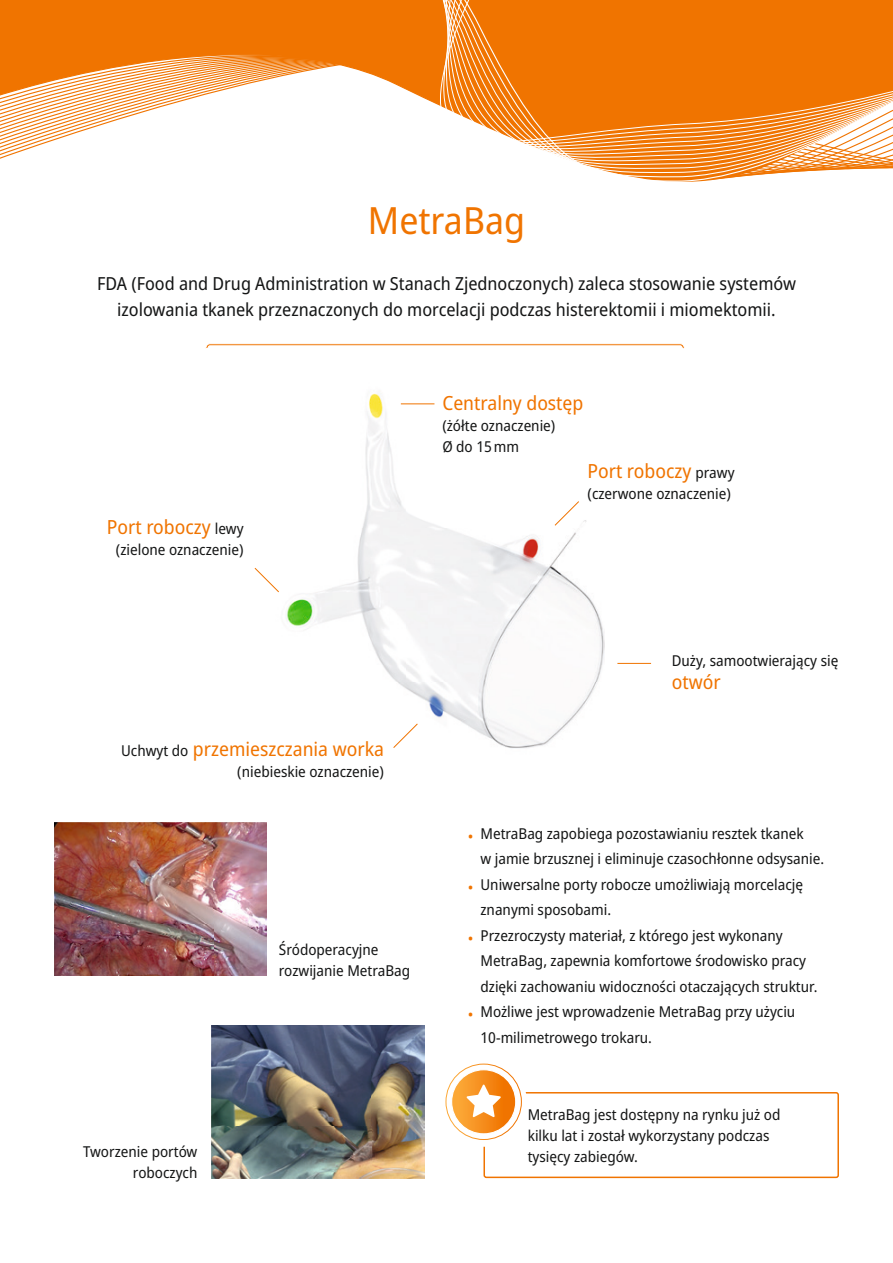
<style>
.page{position:relative;width:893px;height:1263px;background:#fff}
.page>*{position:absolute;margin:0;border:0;box-sizing:border-box;transform-origin:0 0}
.t1{font:semi-condensed 37.5px "Noto Sans";color:#f07400}
.t2{font:semi-condensed 19.5px "Noto Sans";color:#f07400}
.t3{font:semi-condensed 18px/25.5px "Noto Sans";color:#151616;text-align:center}
.t4{font:semi-condensed 15px/25.5px "Noto Sans";color:#151616}
.s1{font-size:15px;color:#151616}
.s2{color:#f07400}
</style>
<div class="page">
<img style="left:286px;top:441px;width:366px;height:307px">
<svg style="left:390px;top:1102px;width:447px;height:77px"></svg>
<svg style="left:0;top:0;width:435px;height:441px"></svg>
<svg style="left:285px;top:0;width:451px;height:182px"></svg>
<svg style="left:304px;top:0;width:442px;height:177px"></svg>
<svg style="left:324px;top:0;width:19px;height:176px"></svg>
<svg style="left:343px;top:0;width:19px;height:176px"></svg>
<svg style="left:362px;top:0;width:20px;height:176px"></svg>
<svg style="left:382px;top:0;width:19px;height:176px"></svg>
<svg style="left:401px;top:0;width:19px;height:176px"></svg>
<svg style="left:420px;top:0;width:12px;height:176px"></svg>
<svg style="left:432px;top:0;width:461px;height:176px;background:#f28f32"></svg>
<div style="left:483px;top:1092px;width:356px;height:86px;border:2px solid #f07400;border-radius:2px"></div>
<hr style="left:617px;top:663px;width:34px;height:1px;background:#f07400">
<hr style="left:401px;top:403px;width:33px;height:1px;background:#f07400">
<svg style="left:554px;top:500px;width:26px;height:26px"></svg>
<svg style="left:254px;top:568px;width:25px;height:25px"></svg>
<svg style="left:393px;top:723px;width:25px;height:25px"></svg>
<img style="left:212px;top:1025px;width:212px;height:153px">
<img style="left:54px;top:823px;width:213px;height:153px">
<svg style="left:205px;top:343px;width:480px;height:6px"></svg>
<div style="left:440px;top:1059px;width:87px;height:88px;background:#fff;border-radius:50%"></div>
<div style="left:446px;top:1064px;width:76px;height:76px;border:1px solid #fff;border-radius:50%"></div>
<svg style="left:452px;top:1070px;width:64px;height:64px;background:#f59123"></svg>
<div style="left:451px;top:1069px;width:65px;height:65px;border:1px solid #fff;border-radius:50%"></div>
<svg style="left:467px;top:1084px;width:34px;height:33px"></svg>
<h1 class="t1" style="left:368px;top:194px;width:159px">MetraBag</h1>
<p class="t3" style="left:97px;top:272px;width:700px">FDA (Food and Drug Administration w Stanach Zjednoczonych) zaleca stosowanie systemów izolowania tkanek przeznaczonych do morcelacji podczas histerektomii i miomektomii.</p>
<h2 class="t2" style="left:442px;top:389px;width:143px">Centralny dostęp</h2>
<p class="t4" style="left:442px;top:415px;width:115px;line-height:21px">(żółte oznaczenie)<br>Ø do 15 mm</p>
<h2 class="t2" style="left:107px;top:513px;width:138px">Port roboczy <span class="s1">lewy</span></h2>
<p class="t4" style="left:116px;top:537px;width:129px">(zielone oznaczenie)</p>
<h2 class="t2" style="left:121px;top:735px;width:264px"><span class="s1">Uchwyt do</span> przemieszczania worka</h2>
<p class="t4" style="left:237px;top:759px;width:148px">(niebieskie oznaczenie)</p>
<p class="t4" style="left:83px;top:1141px;width:116px;line-height:21px;text-align:right">Tworzenie portów roboczych</p>
<p class="t4" style="left:279px;top:939px;width:133px;line-height:21px">Śródoperacyjne rozwijanie MetraBag</p>
<h2 class="t2" style="left:587px;top:457px;width:149px">Port roboczy <span class="s1">prawy</span></h2>
<p class="t4" style="left:587px;top:481px;width:145px">(czerwone oznaczenie)</p>
<p class="t4" style="left:672px;top:648px;width:168px">Duży, samootwierający się</p>
<h2 class="t2" style="left:672px;top:668px;width:50px">otwór</h2>
<p class="t4" style="left:480px;top:821px;width:345px;text-indent:-13px"><span class="s2">•</span> MetraBag zapobiega pozostawianiu resztek tkanek<br>w jamie brzusznej i eliminuje czasochłonne odsysanie.</p>
<p class="t4" style="left:480px;top:872px;width:324px;text-indent:-13px"><span class="s2">•</span> Uniwersalne porty robocze umożliwiają morcelację znanymi sposobami.</p>
<p class="t4" style="left:480px;top:923px;width:339px;text-indent:-13px"><span class="s2">•</span> Przezroczysty materiał, z którego jest wykonany<br>MetraBag, zapewnia komfortowe środowisko pracy dzięki zachowaniu widoczności otaczających struktur.</p>
<p class="t4" style="left:480px;top:999px;width:316px;text-indent:-13px"><span class="s2">•</span> Możliwe jest wprowadzenie MetraBag przy użyciu<br>10-milimetrowego trokaru.</p>
<p class="t4" style="left:528px;top:1104px;width:254px;line-height:21px">MetraBag jest dostępny na rynku już od kilku lat i został wykorzystany podczas tysięcy zabiegów.</p>
</div>
